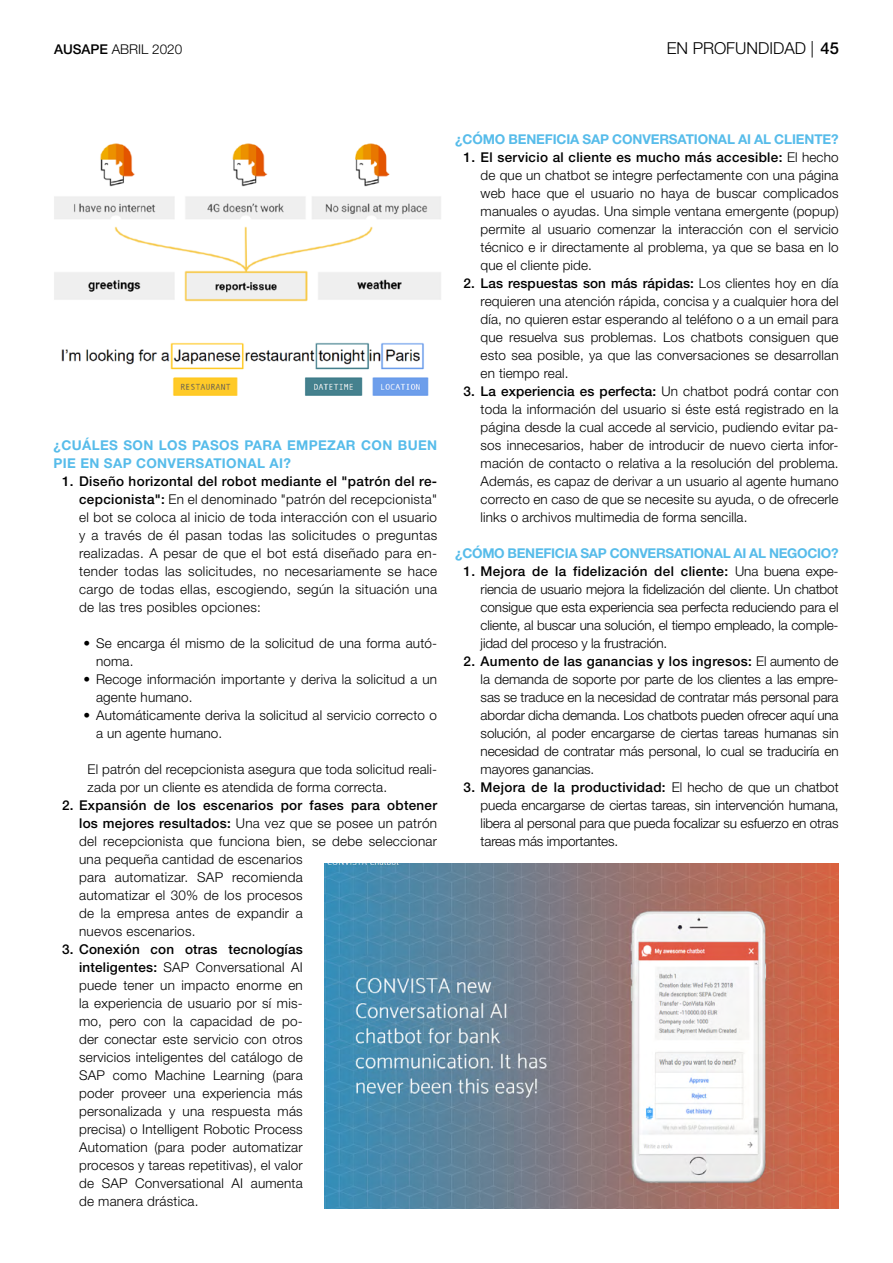
<style>
.page{position:relative;width:893px;height:1263px;background:#fff}
.page>*{position:absolute;margin:0;border:0;box-sizing:border-box;transform-origin:0 0}
.t1{font:300 16.5px "Helvetica Neue";color:#000}
.t2{font:300 13.5px/18px "Helvetica Neue";letter-spacing:.01em;color:#000;text-align:justify}
.t3{font:700 13.5px "Helvetica Neue";letter-spacing:-.01em;color:#57bcea}
.t4{font:700 13.5px/18px "Helvetica Neue";letter-spacing:.025em;color:#57bcea}
.s1{font-weight:500}
</style>
<div class="page">
<img style="left:54px;top:143px;width:387px;height:159px">
<img style="left:61px;top:342px;width:368px;height:54px">
<img style="left:324px;top:864px;width:515px;height:345px">
<p class="t2" style="left:54px;top:40px;width:130px"><span class="s1">AUSAPE</span> ABRIL 2020</p>
<p class="t1" style="left:667px;top:38px;width:174px">EN PROFUNDIDAD | <span class="s1">45</span></p>
<p class="t4" style="left:54px;top:436px;width:385px">¿CUÁLES SON LOS PASOS PARA EMPEZAR CON BUEN<br>PIE EN SAP CONVERSATIONAL AI?</p>
<p class="t2" style="left:79px;top:472px;width:359px;text-indent:-17px"><span class="s1">1. Diseño horizontal del robot mediante el "patrón del re&shy;cepcionista":</span> En el denominado "patrón del recepcionista" el bot se coloca al inicio de toda interacción con el usuario y a través de él pasan todas las solicitudes o preguntas realizadas. A pesar de que el bot está diseñado para en&shy;tender todas las solicitudes, no necesariamente se hace cargo de todas ellas, escogiendo, según la situación una de las tres posibles opciones:</p>
<p class="t2" style="left:96px;top:634px;width:342px;text-indent:-13px">• Se encarga él mismo de la solicitud de una forma autó&shy;noma.</p>
<p class="t2" style="left:96px;top:670px;width:342px;text-indent:-13px">• Recoge información importante y deriva la solicitud a un agente humano.</p>
<p class="t2" style="left:96px;top:706px;width:342px;text-indent:-13px">• Automáticamente deriva la solicitud al servicio correcto o a un agente humano.</p>
<p class="t2" style="left:88px;top:760px;width:351px">El patrón del recepcionista asegura que toda solicitud reali&shy;zada por un cliente es atendida de forma correcta.</p>
<p class="t2" style="left:79px;top:796px;width:359px;text-align:left;text-indent:-17px"><span class="s1">2. Expansión de los escenarios por fases para obtener los mejores resultados:</span> Una vez que se posee un patrón del recepcionista que funciona bien, se debe seleccionar una pequeña cantidad de escenarios<br>para automatizar. SAP recomienda<br>automatizar el 30% de los procesos<br>de la empresa antes de expandir a<br>nuevos escenarios.</p>
<p class="t2" style="left:79px;top:940px;width:225px;text-indent:-17px"><span class="s1">3. Conexión con otras tecnologías inteligentes:</span> SAP Conversational AI puede tener un impacto enorme en la experiencia de usuario por sí mis&shy;mo, pero con la capacidad de po&shy;der conectar este servicio con otros servicios inteligentes del catálogo de SAP como Machine Learning (para poder proveer una experiencia más personalizada y una respuesta más precisa) o Intelligent Robotic Process Automation (para poder automatizar procesos y tareas repetitivas), el valor de SAP Conversational AI aumenta de manera drástica.</p>
<p class="t3" style="left:455px;top:131px;width:385px">¿CÓMO BENEFICIA SAP CONVERSATIONAL AI AL CLIENTE?</p>
<p class="t2" style="left:481px;top:148px;width:359px;text-indent:-17px"><span class="s1">1. El servicio al cliente es mucho más accesible:</span> El hecho de que un chatbot se integre perfectamente con una página web hace que el usuario no haya de buscar complicados manuales o ayudas. Una simple ventana emergente (popup) permite al usuario comenzar la interacción con el servicio técnico e ir directamente al problema, ya que se basa en lo que el cliente pide.</p>
<p class="t2" style="left:481px;top:274px;width:359px;text-indent:-17px"><span class="s1">2. Las respuestas son más rápidas:</span> Los clientes hoy en día requieren una atención rápida, concisa y a cualquier hora del día, no quieren estar esperando al teléfono o a un email para que resuelva sus problemas. Los chatbots consiguen que esto sea posible, ya que las conversaciones se desarrollan en tiempo real.</p>
<p class="t2" style="left:481px;top:382px;width:359px;text-indent:-17px"><span class="s1">3. La experiencia es perfecta:</span> Un chatbot podrá contar con toda la información del usuario si éste está registrado en la página desde la cual accede al servicio, pudiendo evitar pa&shy;sos innecesarios, haber de introducir de nuevo cierta infor&shy;mación de contacto o relativa a la resolución del problema.<br>Además, es capaz de derivar a un usuario al agente humano correcto en caso de que se necesite su ayuda, o de ofrecerle links o archivos multimedia de forma sencilla.</p>
<p class="t3" style="left:455px;top:545px;width:385px">¿CÓMO BENEFICIA SAP CONVERSATIONAL AI AL NEGOCIO?</p>
<p class="t2" style="left:481px;top:562px;width:359px;text-indent:-17px"><span class="s1">1. Mejora de la fidelización del cliente:</span> Una buena expe&shy;riencia de usuario mejora la fidelización del cliente. Un chatbot consigue que esta experiencia sea perfecta reduciendo para el cliente, al buscar una solución, el tiempo empleado, la comple&shy;jidad del proceso y la frustración.</p>
<p class="t2" style="left:481px;top:652px;width:359px;text-indent:-17px"><span class="s1">2. Aumento de las ganancias y los ingresos:</span> El aumento de la demanda de soporte por parte de los clientes a las empre&shy;sas se traduce en la necesidad de contratar más personal para abordar dicha demanda. Los chatbots pueden ofrecer aquí una solución, al poder encargarse de ciertas tareas humanas sin necesidad de contratar más personal, lo cual se traduciría en mayores ganancias.</p>
<p class="t2" style="left:481px;top:778px;width:359px;text-indent:-17px"><span class="s1">3. Mejora de la productividad:</span> El hecho de que un chatbot pueda encargarse de ciertas tareas, sin intervención humana, libera al personal para que pueda focalizar su esfuerzo en otras tareas más importantes.</p>
</div>
